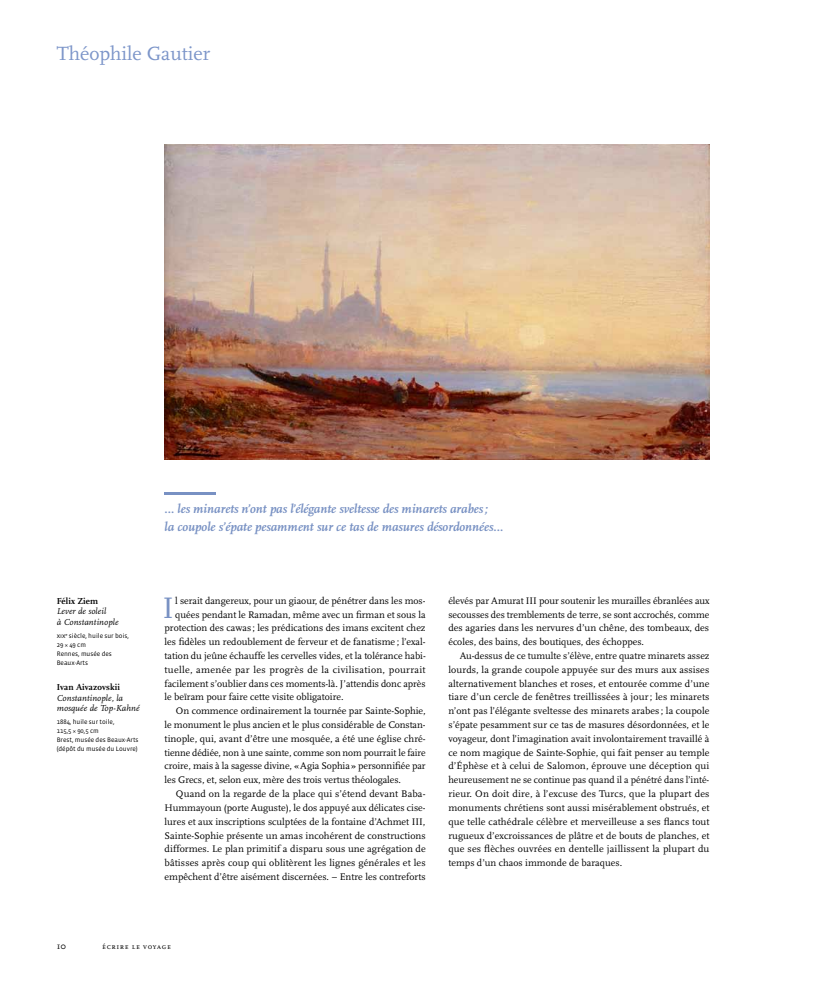
<style>
.page{position:relative;width:823px;height:993px;background:#fff}
.page>*{position:absolute;margin:0;border:0;box-sizing:border-box;transform-origin:0 0}
.t1{font:30.9px "Scala";color:#7891c3}
.t2{font:20px "Scala";color:#7c95c9}
.t3{font:italic 700 13px/18px "Scala";color:#7891c3}
.t4{font:10px/13.8px "Scala";color:#000;text-align:justify}
.t5{font:10px "Scala";letter-spacing:.03em;color:#000}
.t6{font:9.5px "Scala";color:#000}
.t7{font:italic 9px/10.5px "Scala";letter-spacing:.01em;color:#000}
.t8{font:700 9px "Scala";letter-spacing:.01em;color:#000}
.t9{font:8px "Scala Caps";letter-spacing:.08em;color:#000}
.t10{font:6.6px/9px "Vista Sans";color:#000}
.s1{font-family:"Vista Sans SC Book"}
</style>
<div class="page">
<img style="left:164px;top:145px;width:544px;height:314px">
<hr style="left:164px;top:492px;width:51px;height:3px;background:#7891c3">
<h2 class="t2" style="left:57px;top:43px;width:155px">Théophile Gautier</h2>
<h3 class="t3" style="left:164px;top:500px;width:340px">… les minarets n’ont pas l’élégante sveltesse des minarets arabes;<br>la coupole s’épate pesamment sur ce tas de masures désordonnées…</h3>
<p class="t8" style="left:57px;top:595px;width:43px">Félix Ziem</p>
<p class="t7" style="left:57px;top:606px;width:63px">Lever de soleil<br>à Constantinople</p>
<p class="t10" style="left:57px;top:631px;width:74px"><span class="s1">xix</span><sup>e</sup> siècle, huile sur bois,<br>29×49cm<br>Rennes, musée des<br>Beaux-Arts</p>
<p class="t8" style="left:57px;top:682px;width:65px">Ivan Aivazovskii</p>
<p class="t7" style="left:57px;top:692px;width:84px">Constantinople, la mosquée de Top-Kahné</p>
<p class="t10" style="left:57px;top:717px;width:83px">1884, huile sur toile,<br>115,5 × 90,5 cm<br>Brest, musée des Beaux-Arts (dépôt du musée du Louvre)</p>
<h1 class="t1" style="left:162px;top:590px;width:13px">I</h1>
<p class="t4" style="left:175px;top:593px;width:251px">l serait dangereux, pour un giaour, de pénétrer dans les mos-</p>
<p class="t4" style="left:175px;top:607px;width:252px">quées pendant le Ramadan, même avec un firman et sous la</p>
<p class="t4" style="left:164px;top:621px;width:262px">protection des cawas ; les prédications des imans excitent chez</p>
<p class="t4" style="left:164px;top:635px;width:262px">les fidèles un redoublement de ferveur et de fanatisme ; l’exal-</p>
<p class="t4" style="left:164px;top:648px;width:262px">tation du jeûne échauffe les cervelles vides, et la tolérance habi-</p>
<p class="t5" style="left:164px;top:664px;width:262px">tuelle, amenée par les progrès de la civilisation, pourrait</p>
<p class="t4" style="left:164px;top:676px;width:262px">facilement s’oublier dans ces moments-là. J’attendis donc après</p>
<p class="t4" style="left:164px;top:690px;width:180px">le beïram pour faire cette visite obligatoire.</p>
<p class="t4" style="left:176px;top:704px;width:251px">On commence ordinairement la tournée par Sainte-Sophie,</p>
<p class="t4" style="left:164px;top:717px;width:261px">le monument le plus ancien et le plus considérable de Constan-</p>
<p class="t4" style="left:164px;top:731px;width:262px">tinople, qui, avant d’être une mosquée, a été une église chré-</p>
<p class="t4" style="left:164px;top:745px;width:262px">tienne dédiée, non à une sainte, comme son nom pourrait le faire</p>
<p class="t4" style="left:164px;top:759px;width:262px">croire, mais à la sagesse divine, «Agia Sophia» personnifiée par</p>
<p class="t4" style="left:164px;top:773px;width:238px">les Grecs, et, selon eux, mère des trois vertus théologales.</p>
<p class="t4" style="left:176px;top:786px;width:251px">Quand on la regarde de la place qui s’étend devant Baba-</p>
<p class="t4" style="left:164px;top:800px;width:262px">Hummayoun (porte Auguste), le dos appuyé aux délicates cise-</p>
<p class="t4" style="left:164px;top:814px;width:262px">lures et aux inscriptions sculptées de la fontaine d’Achmet III,</p>
<p class="t4" style="left:164px;top:828px;width:262px">Sainte-Sophie présente un amas incohérent de constructions</p>
<p class="t4" style="left:164px;top:842px;width:262px">difformes. Le plan primitif a disparu sous une agrégation de</p>
<p class="t4" style="left:164px;top:855px;width:262px">bâtisses après coup qui oblitèrent les lignes générales et les</p>
<p class="t4" style="left:164px;top:869px;width:262px">empêchent d’être aisément discernées. – Entre les contreforts</p>
<p class="t4" style="left:448px;top:593px;width:262px">élevés par Amurat III pour soutenir les murailles ébranlées aux secousses des tremblements de terre, se sont accrochés, comme des agaries dans les nervures d’un chêne, des tombeaux, des écoles, des bains, des boutiques, des échoppes.</p>
<p class="t4" style="left:448px;top:648px;width:262px;text-indent:11px">Au-dessus de ce tumulte s’élève, entre quatre minarets assez lourds, la grande coupole appuyée sur des murs aux assises alternativement blanches et roses, et entourée comme d’une tiare d’un cercle de fenêtres treillissées à jour; les minarets n’ont pas l’élégante sveltesse des minarets arabes ; la coupole s’épate pesamment sur ce tas de masures désordonnées, et le voyageur, dont l’imagination avait involontairement travaillé à ce nom magique de Sainte-Sophie, qui fait penser au temple d’Éphèse et à celui de Salomon, éprouve une déception qui heureusement ne se continue pas quand il a pénétré dans l’inté&shy;rieur. On doit dire, à l’excuse des Turcs, que la plupart des monuments chrétiens sont aussi misérablement obstrués, et que telle cathédrale célèbre et merveilleuse a ses flancs tout rugueux d’excroissances de plâtre et de bouts de planches, et que ses flèches ouvrées en dentelle jaillissent la plupart du temps d’un chaos immonde de baraques.</p>
<p class="t6" style="left:57px;top:940px;width:11px">10</p>
<p class="t9" style="left:102px;top:941px;width:70px">écrire le voyage</p>
</div>
